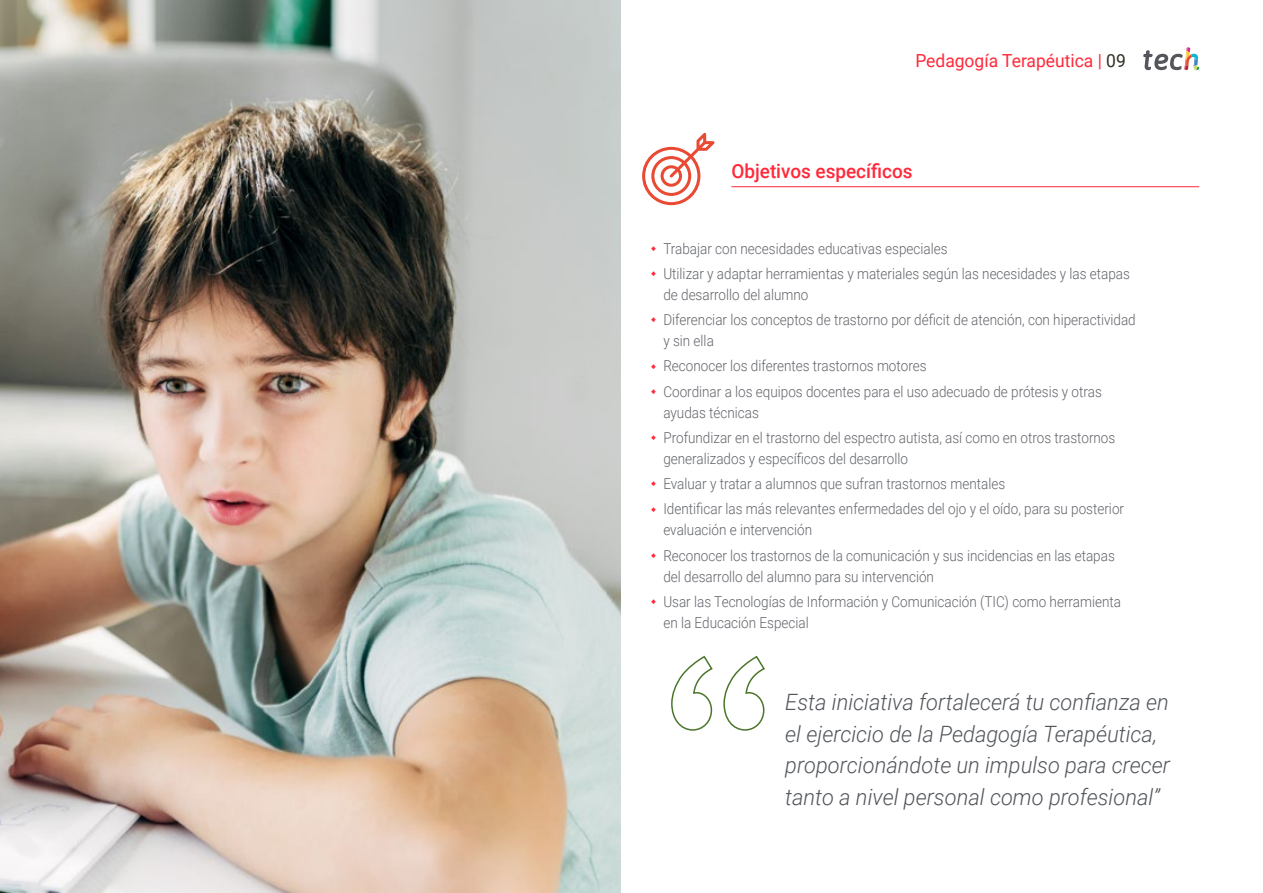
<style>
.page{position:relative;width:1263px;height:893px;background:#fff}
.page>*{position:absolute;margin:0;border:0;box-sizing:border-box;transform-origin:0 0}
.t1{font:italic 300 22.5px/31.5px "Roboto";color:#52555b}
.t2{font:500 19.5px "Roboto";color:#ff293a}
.t3{font:18px "Roboto";color:#ff293a}
.t4{font:300 15px/25.2px "Roboto";color:#61646a;scale:.9 1}
.s1{color:#312e20}
</style>
<div class="page">
<img style="left:0;top:0;width:621px;height:893px">
<hr style="left:731px;top:186px;width:468px;height:1px;background:#ff293a">
<svg style="left:642px;top:133px;width:72px;height:72px"></svg>
<svg style="left:1143px;top:47px;width:56px;height:24px"></svg>
<svg style="left:671px;top:655px;width:94px;height:76px"></svg>
<p class="t3" style="left:915px;top:48px;width:212px">Pedagogía Terapéutica | <span class="s1">09</span></p>
<h2 class="t2" style="left:731px;top:158px;width:183px">Objetivos específicos</h2>
<p class="t4" style="left:663px;top:235px;width:520px">Trabajar con necesidades educativas especiales<br>Utilizar y adaptar herramientas y materiales según las necesidades y las etapas</p>
<p class="t4" style="left:663px;top:281px;width:526px">de desarrollo del alumno<br>Diferenciar los conceptos de trastorno por déficit de atención, con hiperactividad</p>
<p class="t4" style="left:663px;top:328px;width:489px">y sin ella<br>Reconocer los diferentes trastornos motores<br>Coordinar a los equipos docentes para el uso adecuado de prótesis y otras</p>
<p class="t4" style="left:663px;top:399px;width:504px">ayudas técnicas<br>Profundizar en el trastorno del espectro autista, así como en otros trastornos</p>
<p class="t4" style="left:663px;top:445px;width:513px">generalizados y específicos del desarrollo<br>Evaluar y tratar a alumnos que sufran trastornos mentales<br>Identificar las más relevantes enfermedades del ojo y el oído, para su posterior</p>
<p class="t4" style="left:663px;top:517px;width:503px">evaluación e intervención<br>Reconocer los trastornos de la comunicación y sus incidencias en las etapas</p>
<p class="t4" style="left:663px;top:563px;width:510px">del desarrollo del alumno para su intervención<br>Usar las Tecnologías de Información y Comunicación (TIC) como herramienta</p>
<p class="t4" style="left:663px;top:609px;width:163px">en la Educación Especial</p>
<h1 class="t1" style="left:785px;top:686px;width:386px">Esta iniciativa fortalecerá tu confianza en el ejercicio de la Pedagogía Terapéutica, proporcionándote un impulso para crecer tanto a nivel personal como profesional”</h1>
</div>
